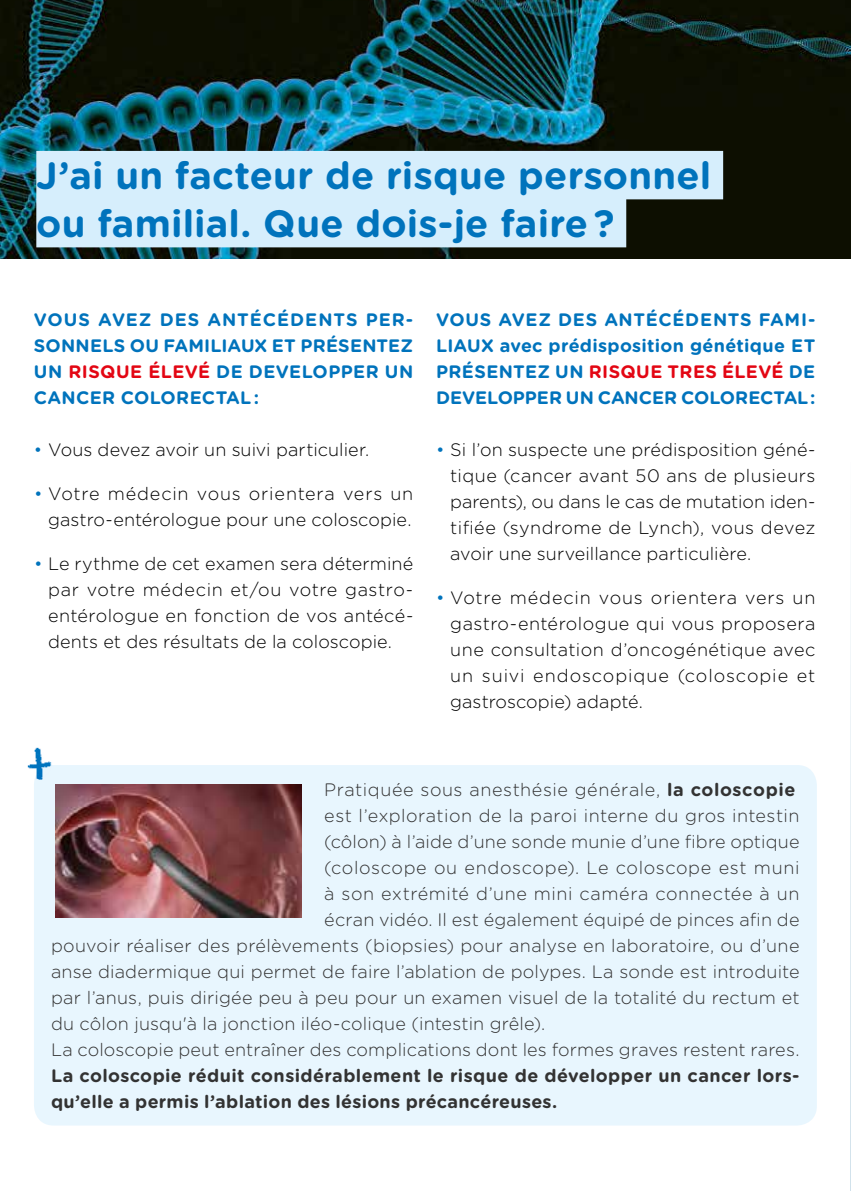
<style>
.page{position:relative;width:851px;height:1191px;background:#fff}
.page>*{position:absolute;margin:0;border:0;box-sizing:border-box;transform-origin:0 0}
.t1{font:700 38px/48px "Gotham Rounded";letter-spacing:.005em;color:#0073bc}
.t2{font:300 18px/26px "Gotham Rounded";letter-spacing:.01em;color:#000;text-align:justify}
.t3{font:700 18px/26px "Gotham Rounded";letter-spacing:.01em;color:#0073bc;text-align:justify}
.t4{font:700 18px/26px "Gotham Rounded";letter-spacing:.015em;color:#000}
.t5{font:300 18px "Gotham Rounded";letter-spacing:.03em;color:#000}
.t6{font:300 18px "Gotham Rounded";letter-spacing:.035em;color:#000}
.s1{color:#e30613}
.s2{color:#0073bc}
.s3{font-weight:700}
</style>
<div class="page">
<img style="left:0;top:0;width:850px;height:258px">
<div style="left:36px;top:151px;width:687px;height:48px;background:#d6eefc"></div>
<div style="left:36px;top:199px;width:590px;height:48px;background:#d6eefc"></div>
<div style="left:34px;top:765px;width:782px;height:360px;background:#e3f4fe;border-radius:20px"></div>
<img style="left:56px;top:785px;width:245px;height:132px">
<img style="left:27px;top:747px;width:25px;height:32px">
<img style="left:850px;top:0;width:1px;height:258px">
<hr style="left:850px;top:149px;width:1px;height:49px;background:#d6eefc">
<hr style="left:850px;top:197px;width:1px;height:49px;background:#d6eefc">
<hr style="left:850px;top:462px;width:1px;height:729px;background:#d0e1eb">
<h1 class="t1" style="left:36px;top:150px;width:676px">J’ai un facteur de risque personnel ou familial. Que dois-je faire ?</h1>
<p class="t3" style="left:34px;top:306px;width:381px">VOUS AVEZ DES ANTÉCÉDENTS PER-SONNELS OU FAMILIAUX ET PRÉSENTEZ UN <span class="s1">RISQUE ÉLEVÉ</span> DE DEVELOPPER UN CANCER COLORECTAL :</p>
<p class="t2" style="left:34px;top:436px;width:336px"><span class="s2">•</span> Vous devez avoir un suivi particulier.</p>
<p class="t2" style="left:34px;top:480px;width:381px;text-align:right"><span class="s2">•</span> Votre médecin vous orientera vers un gastro-entérologue pour une coloscopie.</p>
<p class="t2" style="left:48px;top:550px;width:366px;text-indent:-14px"><span class="s2">•</span> Le rythme de cet examen sera déterminé par votre médecin et/ou votre gastro&shy;entérologue en fonction de vos antécé&shy;dents et des résultats de la coloscopie.</p>
<p class="t3" style="left:436px;top:306px;width:381px">VOUS AVEZ DES ANTÉCÉDENTS FAMI-LIAUX avec prédisposition génétique ET PRÉSENTEZ UN <span class="s1">RISQUE TRES ÉLEVÉ</span> DE DEVELOPPER UN CANCER COLORECTAL :</p>
<p class="t2" style="left:450px;top:436px;width:366px;text-indent:-14px"><span class="s2">•</span> Si l’on suspecte une prédisposition géné&shy;tique (cancer avant 50 ans de plusieurs parents), ou dans le cas de mutation iden&shy;tifiée (syndrome de Lynch), vous devez avoir une surveillance particulière.</p>
<p class="t2" style="left:450px;top:584px;width:366px;text-indent:-14px"><span class="s2">•</span> Votre médecin vous orientera vers un gastro-entérologue qui vous proposera une consultation d’oncogénétique avec un suivi endoscopique (coloscopie et gastroscopie) adapté.</p>
<p class="t5" style="left:324px;top:778px;width:472px">Pratiquée sous anesthésie générale, <span class="s3">la coloscopie</span></p>
<p class="t2" style="left:324px;top:802px;width:476px">est l’exploration de la paroi interne du gros intestin</p>
<p class="t2" style="left:324px;top:828px;width:476px">(côlon) à l’aide d’une sonde munie d’une fibre optique</p>
<p class="t6" style="left:324px;top:856px;width:476px">(coloscope ou endoscope). Le coloscope est muni</p>
<p class="t5" style="left:324px;top:882px;width:476px">à son extrémité d’une mini caméra connectée à un</p>
<p class="t2" style="left:324px;top:906px;width:476px">écran vidéo. Il est également équipé de pinces afin de</p>
<p class="t2" style="left:51px;top:932px;width:750px">pouvoir réaliser des prélèvements (biopsies) pour analyse en laboratoire, ou d’une</p>
<p class="t2" style="left:51px;top:958px;width:749px">anse diadermique qui permet de faire l’ablation de polypes. La sonde est introduite</p>
<p class="t2" style="left:51px;top:984px;width:750px">par l’anus, puis dirigée peu à peu pour un examen visuel de la totalité du rectum et</p>
<p class="t2" style="left:51px;top:1010px;width:495px">du côlon jusqu'à la jonction iléo-colique (intestin grêle).</p>
<p class="t2" style="left:51px;top:1036px;width:749px">La coloscopie peut entraîner des complications dont les formes graves restent rares.</p>
<p class="t4" style="left:51px;top:1062px;width:750px">La coloscopie réduit considérablement le risque de développer un cancer lors&shy;qu’elle a permis l’ablation des lésions précancéreuses.</p>
</div>
